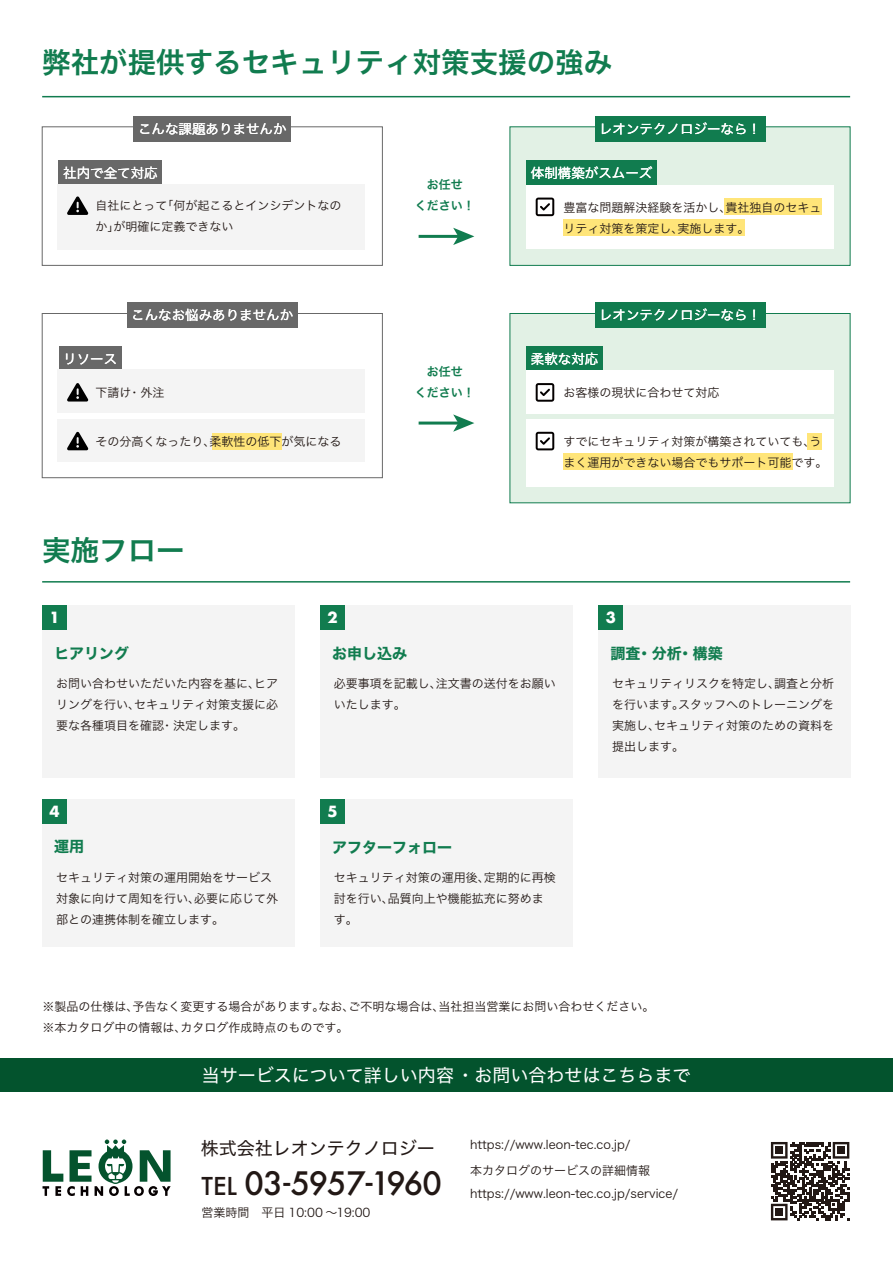
<style>
.page{position:relative;width:893px;height:1263px;background:#fff}
.page>*{position:absolute;margin:0;border:0;box-sizing:border-box;transform-origin:0 0}
.t1{font:500 31.35px "Futura";letter-spacing:-.04em;color:#221815}
.t2{font:28.5px "Hiragino Sans W6";color:#117c4f}
.t3{font:18px "Hiragino Sans W4";color:#fff}
.t4{font:18px "Hiragino Sans W4";color:#221815}
.t5{font:15px "Hiragino Sans W7";color:#117c4f}
.t6{font:700 15px "Futura";color:#fff}
.t7{font:13.5px "Hiragino Sans W3";color:#fff}
.t8{font:12px/21px "Hiragino Sans W3";color:#221815}
.t9{font:12px/21px "Hiragino Sans W6";color:#117c4f;text-align:center}
.s1{font-size:24px}
</style>
<div class="page">
<hr style="left:42px;top:96px;width:808px;height:1px;background:#117c4f">
<hr style="left:42px;top:581px;width:808px;height:2px;background:#117c4f">
<div style="left:0;top:1058px;width:893px;height:34px;background:#03532d"></div>
<svg style="left:771px;top:1142px;width:78px;height:78px"></svg>
<div style="left:776px;top:1208px;width:7px;height:7px;background:#221815"></div>
<svg style="left:43px;top:1139px;width:128px;height:57px"></svg>
<div style="left:42px;top:605px;width:252px;height:173px;background:#f4f4f4"></div>
<div style="left:42px;top:605px;width:25px;height:25px;background:#117c4f"></div>
<div style="left:320px;top:605px;width:252px;height:173px;background:#f4f4f4"></div>
<div style="left:320px;top:605px;width:25px;height:25px;background:#117c4f"></div>
<div style="left:598px;top:605px;width:252px;height:173px;background:#f4f4f4"></div>
<div style="left:598px;top:605px;width:25px;height:25px;background:#117c4f"></div>
<div style="left:42px;top:799px;width:252px;height:147px;background:#f4f4f4"></div>
<div style="left:42px;top:799px;width:25px;height:25px;background:#117c4f"></div>
<div style="left:320px;top:799px;width:252px;height:147px;background:#f4f4f4"></div>
<div style="left:320px;top:799px;width:25px;height:25px;background:#117c4f"></div>
<div style="left:42px;top:126px;width:341px;height:140px;background:#fff;border:1px solid #686868"></div>
<div style="left:134px;top:116px;width:157px;height:25px;background:#686868"></div>
<div style="left:59px;top:160px;width:103px;height:25px;background:#686868"></div>
<div style="left:57px;top:184px;width:308px;height:65px;background:#f4f4f4"></div>
<svg style="left:67px;top:196px;width:21px;height:19px"></svg>
<div style="left:510px;top:126px;width:340px;height:140px;background:#e2f1e5;border:1px solid #117c4f"></div>
<div style="left:595px;top:116px;width:170px;height:25px;background:#117c4f"></div>
<div style="left:527px;top:160px;width:130px;height:25px;background:#117c4f"></div>
<div style="left:526px;top:185px;width:308px;height:63px;background:#fff"></div>
<div style="left:724px;top:199px;width:98px;height:16px;background:#ffe579"></div>
<div style="left:563px;top:220px;width:182px;height:16px;background:#ffe579"></div>
<svg style="left:536px;top:198px;width:18px;height:18px"></svg>
<hr style="left:419px;top:235px;width:40px;height:3px;background:#117c4f">
<svg style="left:453px;top:228px;width:21px;height:17px"></svg>
<div style="left:42px;top:313px;width:341px;height:165px;background:#fff;border:1px solid #686868"></div>
<div style="left:127px;top:303px;width:171px;height:25px;background:#686868"></div>
<div style="left:59px;top:347px;width:62px;height:25px;background:#686868"></div>
<div style="left:57px;top:369px;width:308px;height:44px;background:#f4f4f4"></div>
<svg style="left:67px;top:383px;width:21px;height:18px"></svg>
<div style="left:57px;top:419px;width:308px;height:43px;background:#f4f4f4"></div>
<div style="left:212px;top:433px;width:70px;height:16px;background:#ffe579"></div>
<svg style="left:67px;top:432px;width:21px;height:18px"></svg>
<div style="left:510px;top:313px;width:340px;height:190px;background:#e2f1e5"></div>
<div style="left:595px;top:303px;width:170px;height:25px;background:#117c4f"></div>
<div style="left:527px;top:347px;width:76px;height:25px;background:#117c4f"></div>
<div style="left:526px;top:370px;width:308px;height:44px;background:#fff"></div>
<svg style="left:536px;top:383px;width:18px;height:19px"></svg>
<div style="left:526px;top:419px;width:308px;height:67px;background:#fff"></div>
<div style="left:807px;top:433px;width:15px;height:16px;background:#ffe579"></div>
<div style="left:563px;top:454px;width:230px;height:16px;background:#ffe579"></div>
<svg style="left:536px;top:432px;width:18px;height:18px"></svg>
<hr style="left:419px;top:422px;width:40px;height:3px;background:#117c4f">
<svg style="left:453px;top:414px;width:21px;height:18px"></svg>
<h2 class="t2" style="left:42px;top:36px;width:571px">弊社が提供するセキュリティ対策支援の強み</h2>
<p class="t7" style="left:138px;top:115px;width:150px">こんな課題ありませんか</p>
<p class="t7" style="left:63px;top:159px;width:96px">社内で全て対応</p>
<p class="t8" style="left:96px;top:195px;width:248px">自社にとって「何が起こるとインシデントなのか」が明確に定義できない</p>
<p class="t9" style="left:415px;top:174px;width:61px">お任せ<br>ください！</p>
<p class="t7" style="left:599px;top:115px;width:163px">レオンテクノロジーなら！</p>
<p class="t7" style="left:531px;top:159px;width:123px">体制構築がスムーズ</p>
<p class="t8" style="left:563px;top:196px;width:259px">豊富な問題解決経験を活かし、貴社独自のセキュリティ対策を策定し、実施します。</p>
<p class="t7" style="left:131px;top:302px;width:163px">こんなお悩みありませんか</p>
<p class="t7" style="left:599px;top:302px;width:163px">レオンテクノロジーなら！</p>
<p class="t7" style="left:63px;top:346px;width:55px">リソース</p>
<p class="t8" style="left:96px;top:381px;width:70px">下請け・外注</p>
<p class="t8" style="left:96px;top:430px;width:247px">その分高くなったり、柔軟性の低下が気になる</p>
<p class="t9" style="left:415px;top:360px;width:61px">お任せ<br>ください！</p>
<p class="t7" style="left:531px;top:346px;width:69px">柔軟な対応</p>
<p class="t8" style="left:563px;top:381px;width:157px">お客様の現状に合わせて対応</p>
<p class="t8" style="left:563px;top:430px;width:265px">すでにセキュリティ対策が構築されていても、うまく運用ができない場合でもサポート可能です。</p>
<h2 class="t2" style="left:42px;top:524px;width:144px">実施フロー</h2>
<p class="t6" style="left:49px;top:607px;width:12px">1</p>
<p class="t6" style="left:327px;top:607px;width:12px">2</p>
<p class="t6" style="left:606px;top:607px;width:12px">3</p>
<p class="t5" style="left:54px;top:642px;width:77px">ヒアリング</p>
<p class="t5" style="left:332px;top:642px;width:77px">お申し込み</p>
<p class="t5" style="left:610px;top:642px;width:114px">調査・分析・構築</p>
<p class="t8" style="left:56px;top:672px;width:224px;text-align:justify">お問い合わせいただいた内容を基に、ヒアリングを行い、セキュリティ対策支援に必要な各種項目を確認・決定します。</p>
<p class="t8" style="left:334px;top:672px;width:223px">必要事項を記載し、注文書の送付をお願いいたします。</p>
<p class="t8" style="left:612px;top:672px;width:223px;text-align:justify">セキュリティリスクを特定し、調査と分析を行います。スタッフへのトレーニングを実施し、セキュリティ対策のための資料を提出します。</p>
<p class="t6" style="left:49px;top:800px;width:12px">4</p>
<p class="t6" style="left:327px;top:800px;width:12px">5</p>
<p class="t5" style="left:54px;top:835px;width:31px">運用</p>
<p class="t5" style="left:332px;top:835px;width:122px">アフターフォロー</p>
<p class="t8" style="left:56px;top:866px;width:224px">セキュリティ対策の運用開始をサービス対象に向けて周知を行い、必要に応じて外部との連携体制を確立します。</p>
<p class="t8" style="left:334px;top:866px;width:223px">セキュリティ対策の運用後、定期的に再検討を行い、品質向上や機能拡充に努めます。</p>
<p class="t8" style="left:43px;top:995px;width:613px">※製品の仕様は、予告なく変更する場合があります。なお、ご不明な場合は、当社担当営業にお問い合わせください。※本カタログ中の情報は、カタログ作成時点のものです。</p>
<h3 class="t3" style="left:202px;top:1059px;width:490px">当サービスについて詳しい内容・お問い合わせはこちらまで</h3>
<h3 class="t4" style="left:201px;top:1132px;width:235px">株式会社レオンテクノロジー</h3>
<p class="t8" style="left:470px;top:1133px;width:162px">https://www.leon-tec.co.jp/</p>
<p class="t8" style="left:470px;top:1182px;width:210px">https://www.leon-tec.co.jp/service/</p>
<p class="t8" style="left:470px;top:1159px;width:181px">本カタログのサービスの詳細情報</p>
<h1 class="t1" style="left:201px;top:1162px;width:242px"><span class="s1">TEL</span> 03-5957-1960</h1>
<p class="t8" style="left:201px;top:1201px;width:171px">営業時間　平日 10:00 ～19:00</p>
</div>
